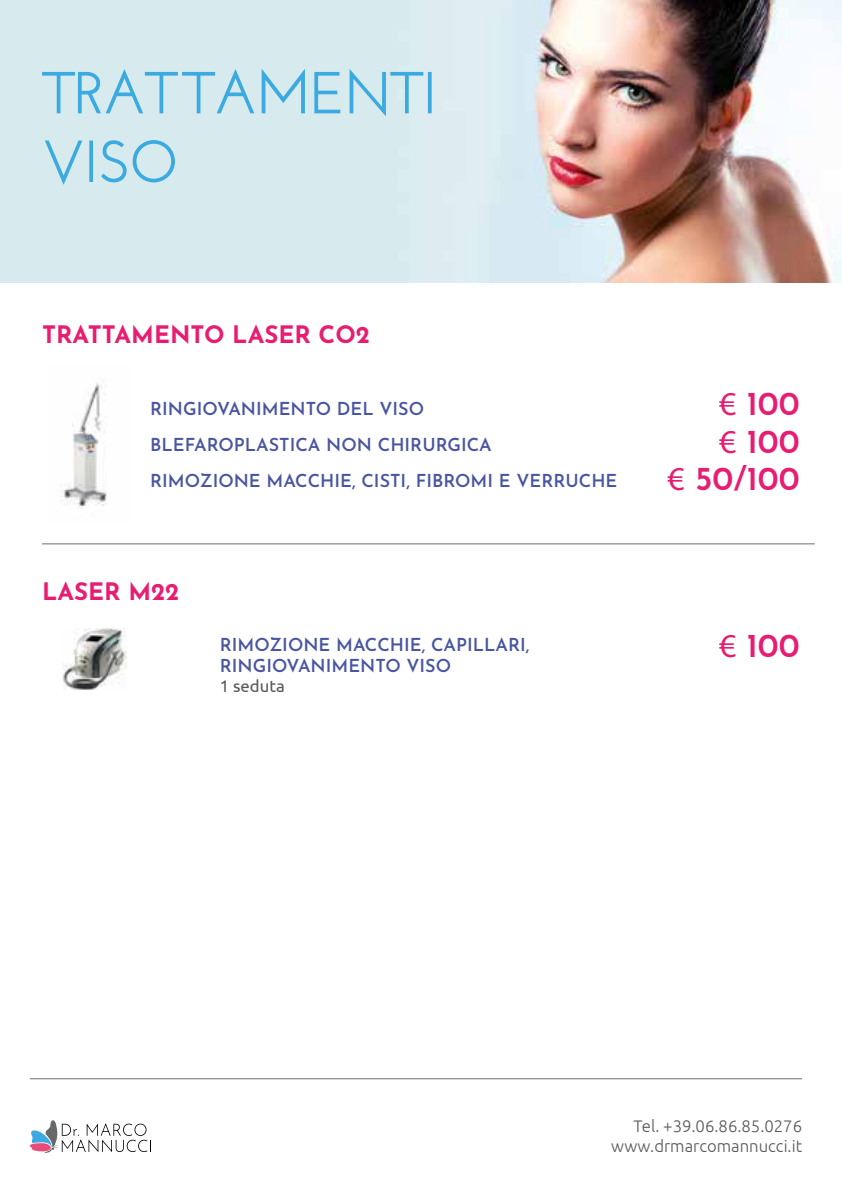
<style>
.page{position:relative;width:842px;height:1191px;background:#fff}
.page>*{position:absolute;margin:0;border:0;box-sizing:border-box;transform-origin:0 0}
.t1{font:600 33.4px/37.6px "Josefin Sans";color:#e71d72;text-align:right}
.t2{font:700 24px "Josefin Sans";color:#e71d72}
.t3{font:600 18px/36px "Josefin Sans";color:#4955a1}
.t4{font:16.8px "Ubuntu";color:#575756}
.t5{font:300 16.6px "Ubuntu";color:#575756}
.s1{font-family:"Myriad Pro";font-weight:400}
</style>
<div class="page">
<img style="left:0;top:0;width:842px;height:282px">
<svg style="left:42px;top:69px;width:212px;height:44px;background:#b6dceb"></svg>
<svg style="left:262px;top:69px;width:43px;height:44px;background:#abd8ea"></svg>
<svg style="left:314px;top:72px;width:26px;height:41px"></svg>
<svg style="left:350px;top:69px;width:73px;height:47px;background:#b6ddeb"></svg>
<svg style="left:428px;top:72px;width:4px;height:41px"></svg>
<svg style="left:45px;top:140px;width:37px;height:45px;background:#b9ddeb"></svg>
<svg style="left:89px;top:140px;width:4px;height:42px"></svg>
<svg style="left:101px;top:140px;width:26px;height:42px"></svg>
<svg style="left:133px;top:139px;width:42px;height:43px;background:#afd9ea"></svg>
<hr style="left:42px;top:543px;width:773px;height:1px;background:#706f6f">
<img style="left:61px;top:383px;width:46px;height:125px">
<img style="left:62px;top:629px;width:64px;height:60px">
<hr style="left:30px;top:1078px;width:772px;height:1px;background:#706f6f">
<svg style="left:30px;top:1120px;width:121px;height:33px"></svg>
<h2 class="t2" style="left:42px;top:316px;width:329px">TRATTAMENTO LASER CO2</h2>
<p class="t3" style="left:150px;top:389px;width:469px">RINGIOVANIMENTO DEL VISO<br>BLEFAROPLASTICA NON CHIRURGICA<br>RIMOZIONE MACCHIE, CISTI, FIBROMI E VERRUCHE</p>
<h1 class="t1" style="left:667px;top:382px;width:134px"><span class="s1">€</span> 100<br><span class="s1">€</span> 100<br><span class="s1">€</span> 50/100</h1>
<h2 class="t2" style="left:42px;top:574px;width:139px">LASER M22</h2>
<p class="t3" style="left:220px;top:632px;width:311px;line-height:21.6px">RIMOZIONE MACCHIE, CAPILLARI,<br>RINGIOVANIMENTO VISO</p>
<p class="t4" style="left:220px;top:676px;width:66px">1 seduta</p>
<h1 class="t1" style="left:719px;top:623px;width:82px"><span class="s1">€</span> 100</h1>
<p class="t5" style="left:633px;top:1116px;width:170px">Tel. +39.06.86.85.0276</p>
<p class="t5" style="left:611px;top:1136px;width:192px">www.drmarcomannucci.it</p>
</div>
